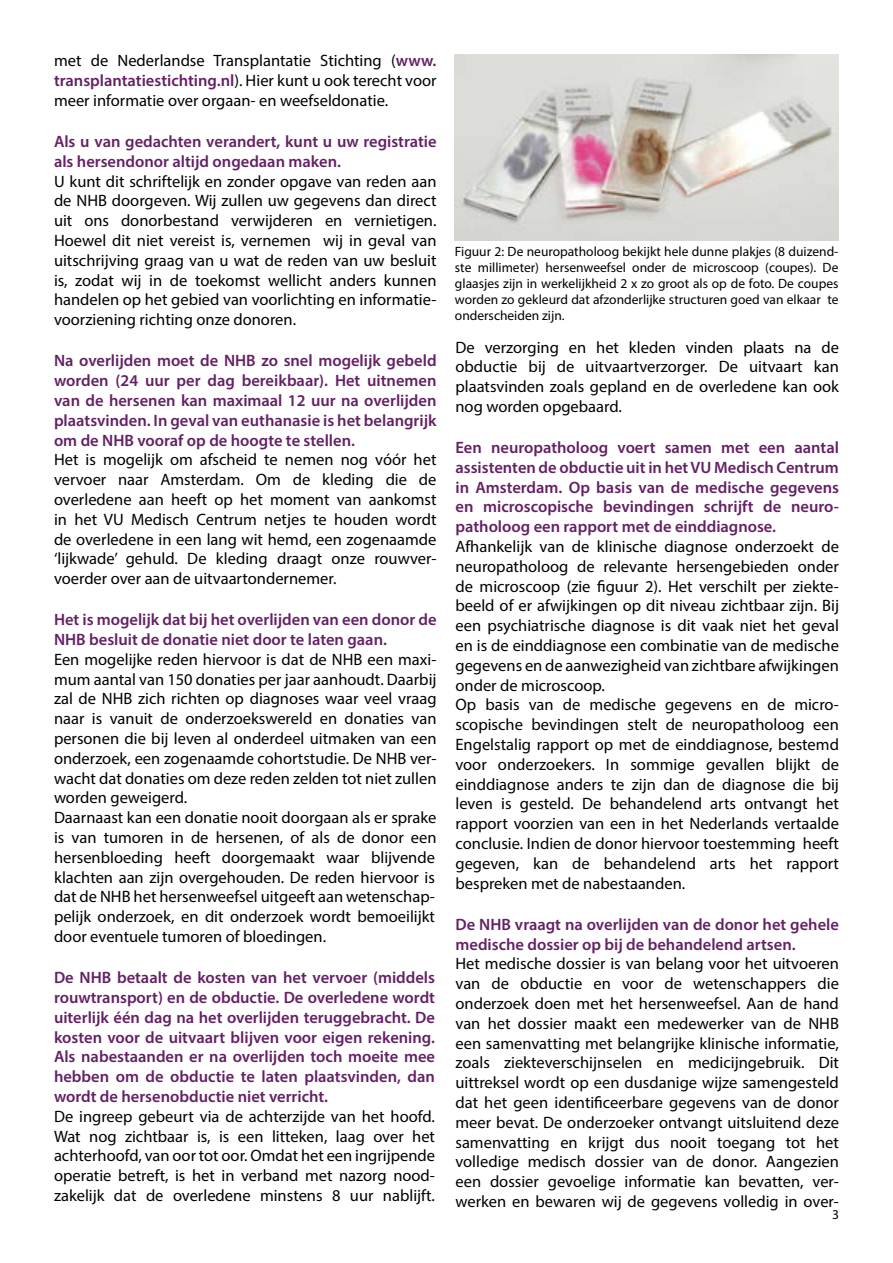
<style>
.page{position:relative;width:893px;height:1263px;background:#fff}
.page>*{position:absolute;margin:0;border:0;box-sizing:border-box;transform-origin:0 0}
.t1{font:16.5px/19.8px "Myriad Pro";color:#000;text-align:justify}
.t2{font:600 16.5px/19.8px "Myriad Pro";color:#642165}
.t3{font:13.5px/16.2px "Myriad Pro";color:#000;text-align:justify}
.s1{font-weight:600;color:#642165}
</style>
<div class="page">
<img style="left:455px;top:54px;width:383px;height:186px">
<p class="t1" style="left:54px;top:51px;width:384px">met de Nederlandse Transplantatie Stichting (<span class="s1">www. transplantatiestichting.nl</span>). Hier kunt u ook terecht voor meer informatie over orgaan- en weefseldonatie.</p>
<p class="t2" style="left:54px;top:131px;width:384px">Als u van gedachten verandert, kunt u uw registratie als hersendonor altijd ongedaan maken.</p>
<p class="t1" style="left:54px;top:171px;width:384px">U kunt dit schriftelijk en zonder opgave van reden aan de NHB doorgeven. Wij zullen uw gegevens dan direct uit ons donorbestand verwijderen en vernietigen.<br>Hoewel dit niet vereist is, vernemen wij in geval van uitschrijving graag van u wat de reden van uw besluit is, zodat wij in de toekomst wellicht anders kunnen handelen op het gebied van voorlichting en informatie&shy;voorziening richting onze donoren.</p>
<p class="t2" style="left:54px;top:350px;width:384px;text-align:justify">Na overlijden moet de NHB zo snel mogelijk gebeld worden (24 uur per dag bereikbaar). Het uitnemen van de hersenen kan maximaal 12 uur na overlijden plaatsvinden. In geval van euthanasie is het belangrijk om de NHB vooraf op de hoogte te stellen.</p>
<p class="t1" style="left:54px;top:450px;width:384px">Het is mogelijk om afscheid te nemen nog vóór het vervoer naar Amsterdam. Om de kleding die de overledene aan heeft op het moment van aankomst in het VU Medisch Centrum netjes te houden wordt de overledene in een lang wit hemd, een zogenaamde ‘lijkwade’ gehuld. De kleding draagt onze rouwver&shy;voerder over aan de uitvaartondernemer.</p>
<p class="t2" style="left:54px;top:609px;width:384px">Het is mogelijk dat bij het overlijden van een donor de<br>NHB besluit de donatie niet door te laten gaan.</p>
<p class="t1" style="left:54px;top:649px;width:384px;text-align:left">Een mogelijke reden hiervoor is dat de NHB een maxi&shy;mum aantal van 150 donaties per jaar aanhoudt. Daarbij zal de NHB zich richten op diagnoses waar veel vraag naar is vanuit de onderzoekswereld en donaties van personen die bij leven al onderdeel uitmaken van een onderzoek, een zogenaamde cohortstudie. De NHB ver&shy;wacht dat donaties om deze reden zelden tot niet zullen worden geweigerd.<br>Daarnaast kan een donatie nooit doorgaan als er sprake is van tumoren in de hersenen, of als de donor een hersenbloeding heeft doorgemaakt waar blijvende klachten aan zijn overgehouden. De reden hiervoor is dat de NHB het hersenweefsel uitgeeft aan wetenschap&shy;pelijk onderzoek, en dit onderzoek wordt bemoeilijkt door eventuele tumoren of bloedingen.</p>
<p class="t2" style="left:54px;top:967px;width:383px;text-align:justify">De NHB betaalt de kosten van het vervoer (middels rouwtransport) en de obductie. De overledene wordt uiterlijk één dag na het overlijden teruggebracht. De kosten voor de uitvaart blijven voor eigen rekening.<br>Als nabestaanden er na overlijden toch moeite mee hebben om de obductie te laten plaatsvinden, dan wordt de hersenobductie niet verricht.</p>
<p class="t1" style="left:54px;top:1106px;width:383px">De ingreep gebeurt via de achterzijde van het hoofd.<br>Wat nog zichtbaar is, is een litteken, laag over het achterhoofd, van oor tot oor. Omdat het een ingrijpende operatie betreft, is het in verband met nazorg nood&shy;zakelijk dat de overledene minstens 8 uur nablijft.</p>
<p class="t3" style="left:455px;top:243px;width:385px">Figuur 2: De neuropatholoog bekijkt hele dunne plakjes (8 duizend&shy;ste millimeter) hersenweefsel onder de microscoop (coupes). De glaasjes zijn in werkelijkheid 2 x zo groot als op de foto. De coupes worden zo gekleurd dat afzonderlijke structuren goed van elkaar te onderscheiden zijn.</p>
<p class="t1" style="left:455px;top:337px;width:385px">De verzorging en het kleden vinden plaats na de obductie bij de uitvaartverzorger. De uitvaart kan plaatsvinden zoals gepland en de overledene kan ook nog worden opgebaard.</p>
<p class="t2" style="left:455px;top:437px;width:385px;text-align:justify">Een neuropatholoog voert samen met een aantal assistenten de obductie uit in het VU Medisch Centrum in Amsterdam. Op basis van de medische gegevens en microscopische bevindingen schrijft de neuro&shy;patholoog een rapport met de einddiagnose.</p>
<p class="t1" style="left:455px;top:536px;width:385px;text-align:left">Afhankelijk van de klinische diagnose onderzoekt de neuropatholoog de relevante hersengebieden onder de microscoop (zie figuur 2). Het verschilt per ziekte&shy;beeld of er afwijkingen op dit niveau zichtbaar zijn. Bij een psychiatrische diagnose is dit vaak niet het geval en is de einddiagnose een combinatie van de medische gegevens en de aanwezigheid van zichtbare afwijkingen onder de microscoop.<br>Op basis van de medische gegevens en de micro&shy;scopische bevindingen stelt de neuropatholoog een Engelstalig rapport op met de einddiagnose, bestemd voor onderzoekers. In sommige gevallen blijkt de einddiagnose anders te zijn dan de diagnose die bij leven is gesteld. De behandelend arts ontvangt het rapport voorzien van een in het Nederlands vertaalde conclusie. Indien de donor hiervoor toestemming heeft gegeven, kan de behandelend arts het rapport bespreken met de nabestaanden.</p>
<p class="t2" style="left:455px;top:914px;width:385px">De NHB vraagt na overlijden van de donor het gehele medische dossier op bij de behandelend artsen.</p>
<p class="t1" style="left:455px;top:954px;width:385px">Het medische dossier is van belang voor het uitvoeren van de obductie en voor de wetenschappers die onderzoek doen met het hersenweefsel. Aan de hand van het dossier maakt een medewerker van de NHB een samenvatting met belangrijke klinische informatie, zoals ziekteverschijnselen en medicijngebruik. Dit uittreksel wordt op een dusdanige wijze samengesteld dat het geen identificeerbare gegevens van de donor meer bevat. De onderzoeker ontvangt uitsluitend deze samenvatting en krijgt dus nooit toegang tot het volledige medisch dossier van de donor. Aangezien een dossier gevoelige informatie kan bevatten, ver&shy;werken en bewaren wij de gegevens volledig in over-</p>
<p class="t3" style="left:832px;top:1206px;width:8px">3</p>
</div>
